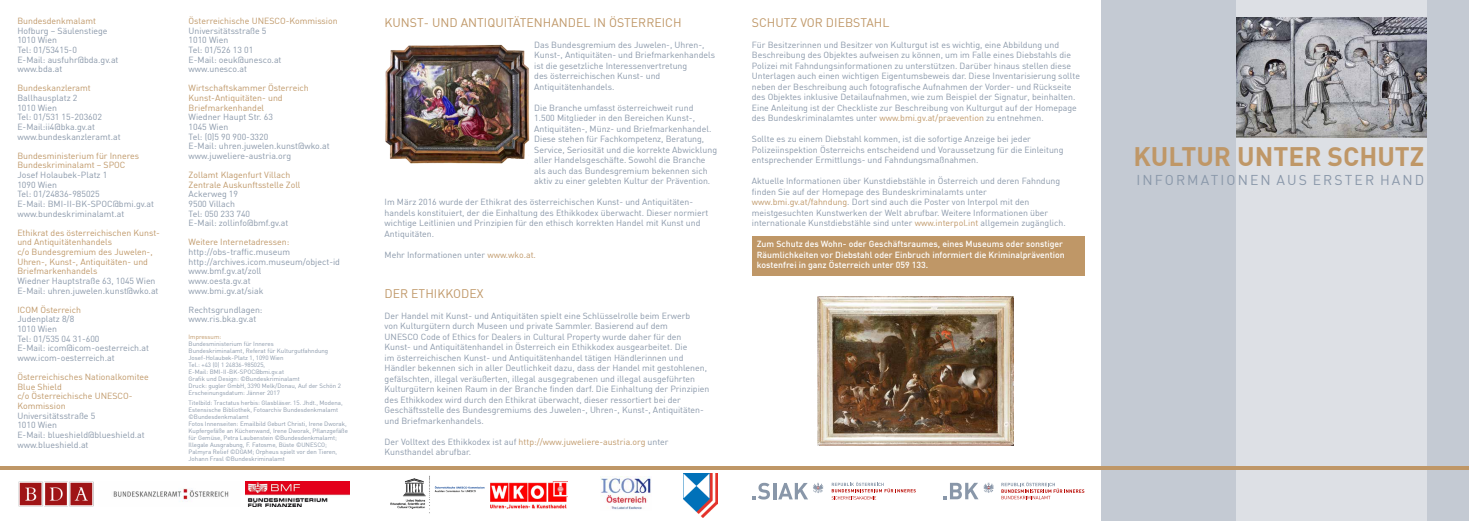
<style>
.page{position:relative;width:1469px;height:521px;background:#fff}
.page>*{position:absolute;margin:0;border:0;box-sizing:border-box;transform-origin:0 0}
.t1{font:700 26.25px "DIN";color:#bf9767}
.t2{font:14px "DIN";letter-spacing:.15em;color:#8997a9}
.t3{font:12.25px "DIN";color:#bf9767}
.t4{font:8.75px/10.5px "DIN";color:#8997a9}
.t5{font:8.75px/9.6px "DIN";color:#bf9767}
.t6{font:500 8.75px/10.5px "DIN";color:#fff}
.t7{font:6.12px/7px "DIN";color:#8997a9}
.t8{font:6.12px "DIN";color:#bf9767}
.s1{color:#bf9767}
</style>
<div class="page">
<div style="left:1101px;top:0;width:367px;height:521px;background:#c4cad3"></div>
<div style="left:1236px;top:0;width:190px;height:521px;background:#dde0e5"></div>
<div style="left:752px;top:236px;width:332px;height:39px;background:#bf9767"></div>
<img style="left:1236px;top:17px;width:190px;height:121px">
<img style="left:385px;top:44px;width:144px;height:120px">
<img style="left:817px;top:296px;width:196px;height:149px">
<img style="left:18px;top:482px;width:76px;height:25px">
<img style="left:113px;top:488px;width:116px;height:14px">
<img style="left:245px;top:482px;width:105px;height:25px">
<img style="left:683px;top:473px;width:34px;height:45px">
<img style="left:390px;top:475px;width:95px;height:39px">
<svg style="left:752px;top:483px;width:18px;height:16px"></svg>
<hr style="left:773px;top:483px;width:3px;height:16px;background:#8997a9">
<svg style="left:778px;top:483px;width:45px;height:16px"></svg>
<svg style="left:831px;top:482px;width:84px;height:17px"></svg>
<svg style="left:1001px;top:482px;width:83px;height:17px"></svg>
<svg style="left:943px;top:483px;width:51px;height:16px"></svg>
<img style="left:490px;top:482px;width:78px;height:26px">
<img style="left:600px;top:476px;width:51px;height:34px">
<hr style="left:0;top:466px;width:1468px;height:4px;background:#bf9767">
<p class="t5" style="left:17px;top:16px;width:80px">Bundesdenkmalamt</p>
<p class="t4" style="left:17px;top:26px;width:103px;line-height:9.6px">Hofburg – Säulenstiege<br>1010 Wien<br>Tel: 01/53415-0<br>E-Mail: ausfuhr@bda.gv.at www.bda.at</p>
<p class="t5" style="left:17px;top:83px;width:75px">Bundeskanzleramt</p>
<p class="t4" style="left:17px;top:93px;width:105px;line-height:9.6px">Ballhausplatz 2<br>1010 Wien<br>Tel: 01/531 15-203602<br>E-Mail:ii4@bka.gv.at www.bundeskanzleramt.at</p>
<p class="t5" style="left:17px;top:151px;width:123px">Bundesministerium für Inneres<br>Bundeskriminalamt – SPOC</p>
<p class="t4" style="left:17px;top:170px;width:138px;line-height:9.6px">Josef Holaubek-Platz 1<br>1090 Wien<br>Tel: 01/24836-985025<br>E-Mail: BMI-II-BK-SPOC@bmi.gv.at www.bundeskriminalamt.at</p>
<p class="t5" style="left:17px;top:228px;width:144px">Ethikrat des österreichischen Kunst&shy;und Antiquitätenhandels<br>c/o Bundesgremium des Juwelen-,<br>Uhren-, Kunst-, Antiquitäten- und<br>Briefmarkenhandels</p>
<p class="t4" style="left:17px;top:276px;width:143px;line-height:9.6px">Wiedner Hauptstraße 63, 1045 Wien<br>E-Mail: uhren.juwelen.kunst@wko.at</p>
<p class="t5" style="left:17px;top:305px;width:65px">ICOM Österreich</p>
<p class="t4" style="left:17px;top:314px;width:133px;line-height:9.6px">Judenplatz 8/8<br>1010 Wien<br>Tel: 01/535 04 31-600<br>E-Mail: icom@icom-oesterreich.at www.icom-oesterreich.at</p>
<p class="t5" style="left:17px;top:372px;width:133px">Österreichisches Nationalkomitee<br>Blue Shield<br>c/o Österreichische UNESCO-<br>Kommission</p>
<p class="t4" style="left:17px;top:411px;width:129px;line-height:9.6px">Universitätsstraße 5<br>1010 Wien<br>E-Mail: blueshield@blueshield.at www.blueshield.at</p>
<p class="t5" style="left:189px;top:16px;width:151px">Österreichische UNESCO-Kommission</p>
<p class="t4" style="left:189px;top:26px;width:94px;line-height:9.6px">Universitätsstraße 5<br>1010 Wien<br>Tel: 01/526 13 01<br>E-Mail: oeuk@unesco.at www.unesco.at</p>
<p class="t5" style="left:189px;top:83px;width:122px">Wirtschaftskammer Österreich<br>Kunst-Antiquitäten- und<br>Briefmarkenhandel</p>
<p class="t4" style="left:189px;top:112px;width:143px;line-height:9.6px">Wiedner Haupt Str. 63<br>1045 Wien<br>Tel: (0)5 90 900-3320<br>E-Mail: uhren.juwelen.kunst@wko.at www.juweliere-austria.org</p>
<p class="t5" style="left:189px;top:170px;width:113px">Zollamt Klagenfurt Villach<br>Zentrale Auskunftsstelle Zoll</p>
<p class="t4" style="left:189px;top:189px;width:101px;line-height:9.6px">Ackerweg 19<br>9500 Villach<br>Tel: 050 233 740<br>E-Mail: zollinfo@bmf.gv.at</p>
<p class="t5" style="left:189px;top:237px;width:102px">Weitere Internetadressen:</p>
<p class="t4" style="left:189px;top:247px;width:153px;line-height:9.6px">http://obs-traffic.museum http://archives.icom.museum/object-id www.bmf.gv.at/zoll<br>www.oesta.gv.at<br>www.bmi.gv.at/siak</p>
<p class="t4" style="left:189px;top:305px;width:75px;line-height:9.6px">Rechtsgrundlagen: www.ris.bka.gv.at</p>
<p class="t8" style="left:189px;top:333px;width:34px">Impressum:</p>
<p class="t7" style="left:189px;top:340px;width:154px">Bundesministerium für Inneres<br>Bundeskriminalamt, Referat für Kulturgutfahndung Josef-Holaubek-Platz 1, 1090 Wien<br>Tel.: +43 (0) 1 24836-985025,<br>E-Mail: BMI-II-BK-SPOC@bmi.gv.at<br>Grafik und Design: ©Bundeskriminalamt<br>Druck: gugler GmbH, 3390 Melk/Donau, Auf der Schön 2<br>Erscheinungsdatum: Jänner 2017</p>
<p class="t7" style="left:189px;top:399px;width:161px">Titelbild: Tractatus herbis: Glasbläser. 15. Jhdt., Modena, Estensische Bibliothek, Fotoarchiv Bundesdenkmalamt ©Bundesdenkmalamt<br>Fotos Innenseiten: Emailbild Geburt Christi, Irene Dworak, Kupfergefäße an Küchenwand, Irene Dworak, Pflanzgefäße für Gemüse, Petra Laubenstein ©Bundesdenkmalamt; Illegale Ausgrabung, F. Fatosme, Büste ©UNESCO; Palmyra Relief ©DGAM; Orpheus spielt vor den Tieren, Johann Frasl ©Bundeskriminalamt</p>
<h3 class="t3" style="left:384px;top:15px;width:298px">KUNST- UND ANTIQUITÄTENHANDEL IN ÖSTERREICH</h3>
<p class="t4" style="left:534px;top:39px;width:182px">Das Bundesgremium des Juwelen-, Uhren-, Kunst-, Antiquitäten- und Briefmarkenhandels ist die gesetzliche Interessenvertretung<br>des österreichischen Kunst- und Antiquitätenhandels.</p>
<p class="t4" style="left:534px;top:102px;width:184px">Die Branche umfasst österreichweit rund<br>1.500 Mitglieder in den Bereichen Kunst-, Antiquitäten-, Münz- und Briefmarkenhandel.<br>Diese stehen für Fachkompetenz, Beratung, Service, Seriosität und die korrekte Abwicklung aller Handelsgeschäfte. Sowohl die Branche als auch das Bundesgremium bekennen sich aktiv zu einer gelebten Kultur der Prävention.</p>
<p class="t4" style="left:384px;top:197px;width:325px">Im März 2016 wurde der Ethikrat des österreichischen Kunst- und Antiquitäten&shy;handels konstituiert, der die Einhaltung des Ethikkodex überwacht. Dieser normiert wichtige Leitlinien und Prinzipien für den ethisch korrekten Handel mit Kunst und Antiquitäten.</p>
<p class="t4" style="left:384px;top:249px;width:153px">Mehr Informationen unter <span class="s1">www.wko.at.</span></p>
<h3 class="t3" style="left:384px;top:286px;width:100px">DER ETHIKKODEX</h3>
<p class="t4" style="left:384px;top:310px;width:326px">Der Handel mit Kunst- und Antiquitäten spielt eine Schlüsselrolle beim Erwerb<br>von Kulturgütern durch Museen und private Sammler. Basierend auf dem<br>UNESCO Code of Ethics for Dealers in Cultural Property wurde daher für den Kunst- und Antiquitätenhandel in Österreich ein Ethikkodex ausgearbeitet. Die<br>im österreichischen Kunst- und Antiquitätenhandel tätigen Händlerinnen und Händler bekennen sich in aller Deutlichkeit dazu, dass der Handel mit gestohlenen, gefälschten, illegal veräußerten, illegal ausgegrabenen und illegal ausgeführten Kulturgütern keinen Raum in der Branche finden darf. Die Einhaltung der Prinzipien des Ethikkodex wird durch den Ethikrat überwacht, dieser ressortiert bei der Geschäftsstelle des Bundesgremiums des Juwelen-, Uhren-, Kunst-, Antiquitäten&shy;und Briefmarkenhandels.</p>
<p class="t4" style="left:384px;top:436px;width:285px">Der Volltext des Ethikkodex ist auf <span class="s1">http://www.juweliere-austria.org</span> unter<br>Kunsthandel abrufbar.</p>
<h3 class="t3" style="left:752px;top:15px;width:139px">SCHUTZ VOR DIEBSTAHL</h3>
<p class="t4" style="left:752px;top:39px;width:329px">Für Besitzerinnen und Besitzer von Kulturgut ist es wichtig, eine Abbildung und Beschreibung des Objektes aufweisen zu können, um im Falle eines Diebstahls die Polizei mit Fahndungsinformationen zu unterstützen. Darüber hinaus stellen diese Unterlagen auch einen wichtigen Eigentumsbeweis dar. Diese Inventarisierung sollte neben der Beschreibung auch fotografische Aufnahmen der Vorder- und Rückseite des Objektes inklusive Detailaufnahmen, wie zum Beispiel der Signatur, beinhalten.<br>Eine Anleitung ist der Checkliste zur Beschreibung von Kulturgut auf der Homepage des Bundeskriminalamtes unter <span class="s1">www.bmi.gv.at/praevention</span> zu entnehmen.</p>
<p class="t4" style="left:752px;top:134px;width:313px">Sollte es zu einem Diebstahl kommen, ist die sofortige Anzeige bei jeder<br>Polizeiinspektion Österreichs entscheidend und Voraussetzung für die Einleitung entsprechender Ermittlungs- und Fahndungsmaßnahmen.</p>
<p class="t4" style="left:752px;top:176px;width:315px">Aktuelle Informationen über Kunstdiebstähle in Österreich und deren Fahndung finden Sie auf der Homepage des Bundeskriminalamts unter <span class="s1">www.bmi.gv.at/fahndung</span>. Dort sind auch die Poster von Interpol mit den meistgesuchten Kunstwerken der Welt abrufbar. Weitere Informationen über internationale Kunstdiebstähle sind unter <span class="s1">www.interpol.int</span> allgemein zugänglich.</p>
<p class="t6" style="left:756px;top:238px;width:309px">Zum Schutz des Wohn- oder Geschäftsraumes, eines Museums oder sonstiger<br>Räumlichkeiten vor Diebstahl oder Einbruch informiert die Kriminalprävention kostenfrei in ganz Österreich unter 059 133.</p>
<h1 class="t1" style="left:1133px;top:139px;width:292px">KULTUR UNTER SCHUTZ</h1>
<h2 class="t2" style="left:1136px;top:171px;width:289px">INFORMATIONEN AUS ERSTER HAND</h2>
</div>
